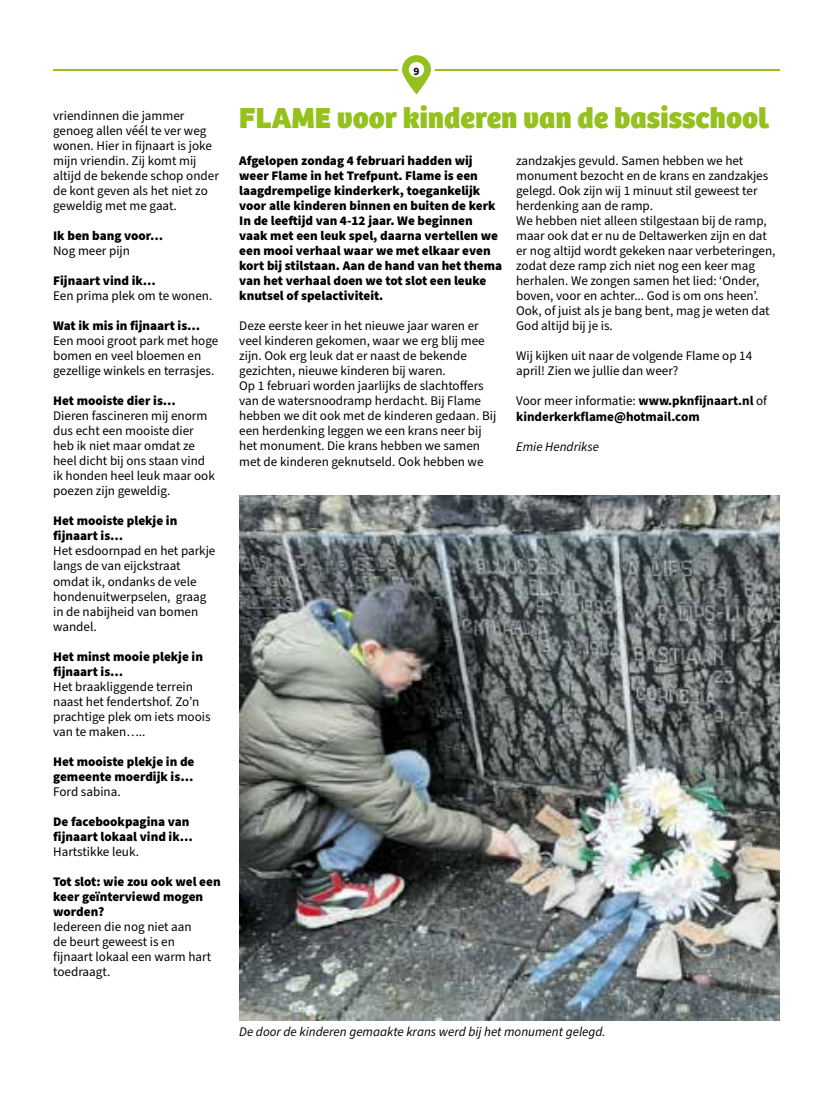
<style>
.page{position:relative;width:833px;height:1117px;background:#fff}
.page>*{position:absolute;margin:0;border:0;box-sizing:border-box;transform-origin:0 0}
.t1{font:800 30px "Bree";color:#95c11f}
.t2{font:13.12px/15px "Source Sans Pro";color:#000}
.t3{font:900 13.12px/15px "Source Sans Pro";color:#000}
.t4{font:italic 13.12px "Source Sans Pro";color:#000}
.t5{font:700 13.12px/15px "Source Sans Pro";color:#000}
.t6{font:700 11.25px "Source Sans Pro";color:#000}
.s1{font-weight:400}
</style>
<div class="page">
<hr style="left:53px;top:69px;width:727px;height:2px;background:#95c11f">
<svg style="left:398px;top:55px;width:37px;height:40px"></svg>
<div style="left:409px;top:62px;width:15px;height:15px;background:#fff;border-radius:50%"></div>
<img style="left:239px;top:495px;width:541px;height:525px">
<p class="t2" style="left:53px;top:109px;width:167px">vriendinnen die jammer genoeg allen véél te ver weg wonen. Hier in fijnaart is joke mijn vriendin. Zij komt mij altijd de bekende schop onder de kont geven als het niet zo geweldig met me gaat.</p>
<p class="t3" style="left:53px;top:228px;width:111px">Ik ben bang voor…</p>
<p class="t2" style="left:53px;top:244px;width:78px">Nog meer pijn</p>
<p class="t3" style="left:53px;top:273px;width:104px">Fijnaart vind ik…</p>
<p class="t2" style="left:53px;top:289px;width:161px">Een prima plek om te wonen.</p>
<p class="t3" style="left:53px;top:318px;width:149px">Wat ik mis in fijnaart is…</p>
<p class="t2" style="left:53px;top:334px;width:167px">Een mooi groot park met hoge bomen en veel bloemen en gezellige winkels en terrasjes.</p>
<p class="t3" style="left:53px;top:393px;width:124px">Het mooiste dier is…</p>
<p class="t2" style="left:53px;top:409px;width:163px">Dieren fascineren mij enorm dus echt een mooiste dier heb ik niet maar omdat ze heel dicht bij ons staan vind ik honden heel leuk maar ook poezen zijn geweldig.</p>
<p class="t3" style="left:53px;top:513px;width:126px">Het mooiste plekje in fijnaart is…</p>
<p class="t2" style="left:53px;top:544px;width:164px">Het esdoornpad en het parkje langs de van eijckstraat omdat ik, ondanks de vele hondenuitwerpselen, graag in de nabijheid van bomen wandel.</p>
<p class="t3" style="left:53px;top:648px;width:151px">Het minst mooie plekje in fijnaart is…</p>
<p class="t2" style="left:53px;top:679px;width:159px">Het braakliggende terrein naast het fendertshof. Zo’n prachtige plek om iets moois van te maken…..</p>
<p class="t3" style="left:53px;top:753px;width:143px">Het mooiste plekje in de gemeente moerdijk is…</p>
<p class="t2" style="left:53px;top:784px;width:69px">Ford sabina.</p>
<p class="t3" style="left:53px;top:813px;width:141px">De facebookpagina van fijnaart lokaal vind ik…</p>
<p class="t2" style="left:53px;top:844px;width:87px">Hartstikke leuk.</p>
<p class="t3" style="left:53px;top:874px;width:169px">Tot slot: wie zou ook wel een keer geïnterviewd mogen worden?</p>
<p class="t2" style="left:53px;top:919px;width:159px">Iedereen die nog niet aan<br>de beurt geweest is en fijnaart lokaal een warm hart toedraagt.</p>
<p class="t6" style="left:413px;top:63px;width:7px">9</p>
<h1 class="t1" style="left:239px;top:100px;width:531px">FLAME voor kinderen van de basisschool</h1>
<p class="t3" style="left:239px;top:154px;width:264px">Afgelopen zondag 4 februari hadden wij weer Flame in het Trefpunt. Flame is een laagdrempelige kinderkerk, toegankelijk voor alle kinderen binnen en buiten de kerk In de leeftijd van 4-12 jaar. We beginnen vaak met een leuk spel, daarna vertellen we een mooi verhaal waar we met elkaar even kort bij stilstaan. Aan de hand van het thema van het verhaal doen we tot slot een leuke knutsel of spelactiviteit.</p>
<p class="t2" style="left:239px;top:319px;width:258px">Deze eerste keer in het nieuwe jaar waren er veel kinderen gekomen, waar we erg blij mee zijn. Ook erg leuk dat er naast de bekende gezichten, nieuwe kinderen bij waren.<br>Op 1 februari worden jaarlijks de slachtoffers van de watersnoodramp herdacht. Bij Flame hebben we dit ook met de kinderen gedaan. Bij een herdenking leggen we een krans neer bij het monument. Die krans hebben we samen met de kinderen geknutseld. Ook hebben we</p>
<p class="t2" style="left:516px;top:154px;width:261px">zandzakjes gevuld. Samen hebben we het monument bezocht en de krans en zandzakjes gelegd. Ook zijn wij 1 minuut stil geweest ter herdenking aan de ramp.<br>We hebben niet alleen stilgestaan bij de ramp, maar ook dat er nu de Deltawerken zijn en dat er nog altijd wordt gekeken naar verbeteringen, zodat deze ramp zich niet nog een keer mag herhalen. We zongen samen het lied: ‘Onder, boven, voor en achter... God is om ons heen’.<br>Ook, of juist als je bang bent, mag je weten dat God altijd bij je is.</p>
<p class="t2" style="left:516px;top:349px;width:238px">Wij kijken uit naar de volgende Flame op 14 april! Zien we jullie dan weer?</p>
<p class="t5" style="left:516px;top:394px;width:252px"><span class="s1">Voor meer informatie:</span> www.pknfijnaart.nl <span class="s1">of </span>kinderkerkflame@hotmail.com</p>
<p class="t4" style="left:516px;top:437px;width:84px">Emie Hendrikse</p>
<p class="t4" style="left:239px;top:1022px;width:368px">De door de kinderen gemaakte krans werd bij het monument gelegd.</p>
</div>
